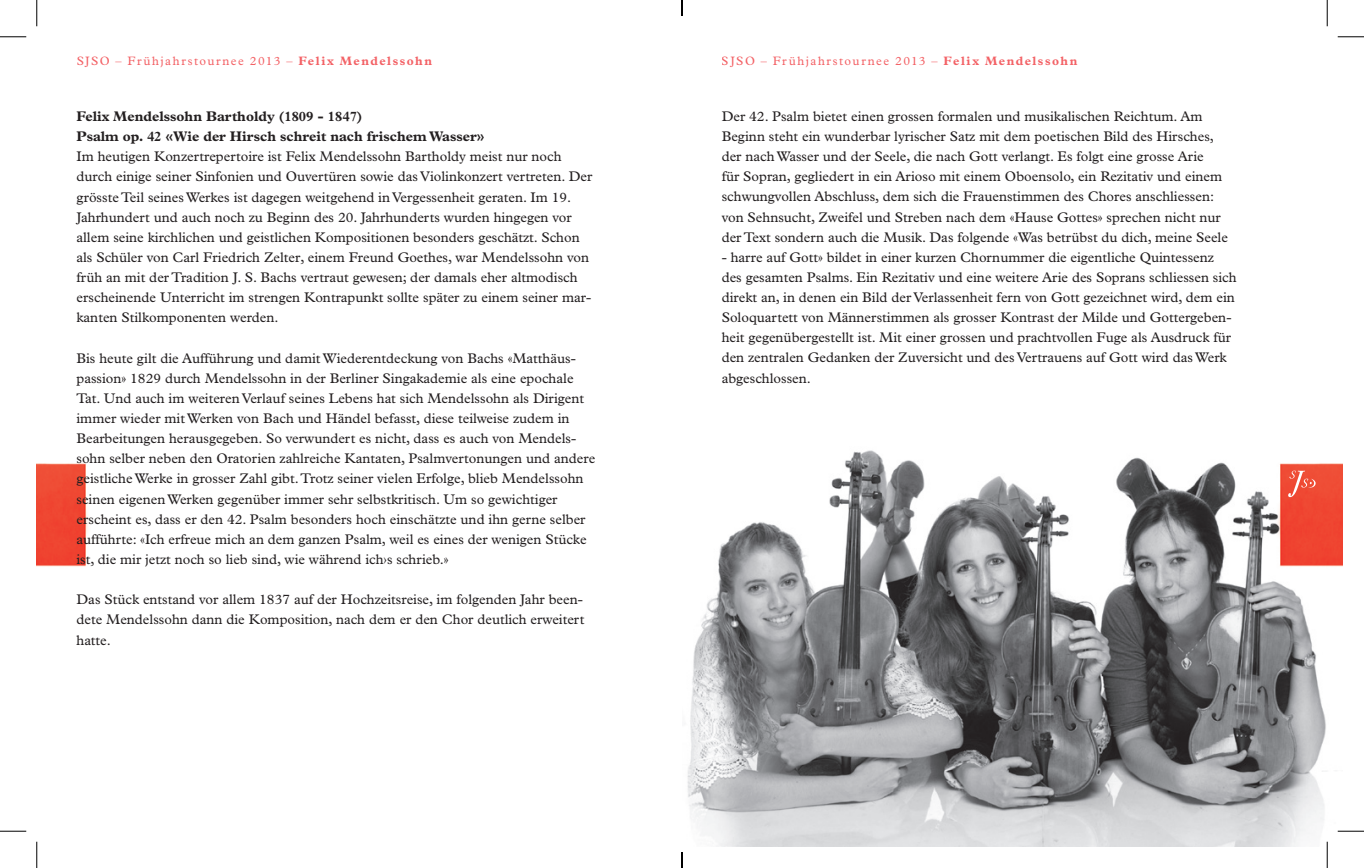
<style>
.page{position:relative;width:1364px;height:868px;background:#fff}
.page>*{position:absolute;margin:0;border:0;box-sizing:border-box;transform-origin:0 0}
.t1{font:14px/20.1px "Plantin Std";color:#231f20}
.t2{font:700 14px/20.1px "Plantin Std";color:#231f20}
.t3{font:12.25px "Plantin Std";letter-spacing:.12em;color:#ee1d23}
.s1{font-weight:700}
</style>
<div class="page">
<img style="left:687px;top:450px;width:639px;height:395px">
<img style="left:37px;top:463px;width:51px;height:104px">
<img style="left:1274px;top:462px;width:67px;height:111px">
<svg style="left:1287px;top:470px;width:28px;height:27px"></svg>
<hr style="left:1325px;top:841px;width:3px;height:26px;background:#fff">
<svg style="left:0;top:36px;width:26px;height:1px"></svg>
<svg style="left:1337px;top:36px;width:26px;height:1px"></svg>
<svg style="left:0;top:830px;width:26px;height:1px"></svg>
<svg style="left:1337px;top:830px;width:26px;height:1px"></svg>
<svg style="left:36px;top:0;width:1px;height:26px"></svg>
<svg style="left:36px;top:841px;width:1px;height:26px"></svg>
<svg style="left:1326px;top:0;width:1px;height:26px"></svg>
<svg style="left:1326px;top:841px;width:1px;height:26px"></svg>
<svg style="left:681px;top:0;width:2px;height:16px"></svg>
<svg style="left:681px;top:852px;width:2px;height:15px"></svg>
<p class="t3" style="left:76px;top:54px;width:357px">SJSO – Frühjahrstournee 2013 – <span class="s1">Felix Mendelssohn</span></p>
<p class="t3" style="left:721px;top:54px;width:357px">SJSO – Frühjahrstournee 2013 – <span class="s1">Felix Mendelssohn</span></p>
<p class="t2" style="left:76px;top:106px;width:409px">Felix Mendelssohn Bartholdy (1809 - 1847)<br>Psalm op. 42 «Wie der Hirsch schreit nach frischem Wasser»</p>
<p class="t1" style="left:76px;top:146px;width:517px">Im heutigen Konzertrepertoire ist Felix Mendelssohn Bartholdy meist nur noch durch einige seiner Sinfonien und Ouvertüren sowie das Violinkonzert vertreten. Der grösste Teil seines Werkes ist dagegen weitgehend in Vergessenheit geraten. Im 19.<br>Jahrhundert und auch noch zu Beginn des 20. Jahrhunderts wurden hingegen vor allem seine kirchlichen und geistlichen Kompositionen besonders geschätzt. Schon als Schüler von Carl Friedrich Zelter, einem Freund Goethes, war Mendelssohn von früh an mit der Tradition J. S. Bachs vertraut gewesen; der damals eher altmodisch erscheinende Unterricht im strengen Kontrapunkt sollte später zu einem seiner mar&shy;kanten Stilkomponenten werden.</p>
<p class="t1" style="left:76px;top:348px;width:520px">Bis heute gilt die Aufführung und damit Wiederentdeckung von Bachs «Matthäus&shy;passion» 1829 durch Mendelssohn in der Berliner Singakademie als eine epochale Tat. Und auch im weiteren Verlauf seines Lebens hat sich Mendelssohn als Dirigent immer wieder mit Werken von Bach und Händel befasst, diese teilweise zudem in Bearbeitungen herausgegeben. So verwundert es nicht, dass es auch von Mendels&shy;sohn selber neben den Oratorien zahlreiche Kantaten, Psalmvertonungen und andere geistliche Werke in grosser Zahl gibt. Trotz seiner vielen Erfolge, blieb Mendelssohn seinen eigenen Werken gegenüber immer sehr selbstkritisch. Um so gewichtiger erscheint es, dass er den 42. Psalm besonders hoch einschätzte und ihn gerne selber aufführte: «Ich erfreue mich an dem ganzen Psalm, weil es eines der wenigen Stücke ist, die mir jetzt noch so lieb sind, wie während ich›s schrieb.»</p>
<p class="t1" style="left:76px;top:589px;width:509px;text-align:justify">Das Stück entstand vor allem 1837 auf der Hochzeitsreise, im folgenden Jahr been&shy;dete Mendelssohn dann die Komposition, nach dem er den Chor deutlich erweitert hatte.</p>
<p class="t1" style="left:721px;top:106px;width:508px">Der 42. Psalm bietet einen grossen formalen und musikalischen Reichtum. Am Beginn steht ein wunderbar lyrischer Satz mit dem poetischen Bild des Hirsches, der nach Wasser und der Seele, die nach Gott verlangt. Es folgt eine grosse Arie<br>für Sopran, gegliedert in ein Arioso mit einem Oboensolo, ein Rezitativ und einem schwungvollen Abschluss, dem sich die Frauenstimmen des Chores anschliessen: von Sehnsucht, Zweifel und Streben nach dem «Hause Gottes» sprechen nicht nur der Text sondern auch die Musik. Das folgende «Was betrübst du dich, meine Seele</p>
<p class="t1" style="left:721px;top:247px;width:516px">- harre auf Gott» bildet in einer kurzen Chornummer die eigentliche Quintessenz des gesamten Psalms. Ein Rezitativ und eine weitere Arie des Soprans schliessen sich direkt an, in denen ein Bild der Verlassenheit fern von Gott gezeichnet wird, dem ein Soloquartett von Männerstimmen als grosser Kontrast der Milde und Gottergeben&shy;heit gegenübergestellt ist. Mit einer grossen und prachtvollen Fuge als Ausdruck für den zentralen Gedanken der Zuversicht und des Vertrauens auf Gott wird das Werk abgeschlossen.</p>
</div>
